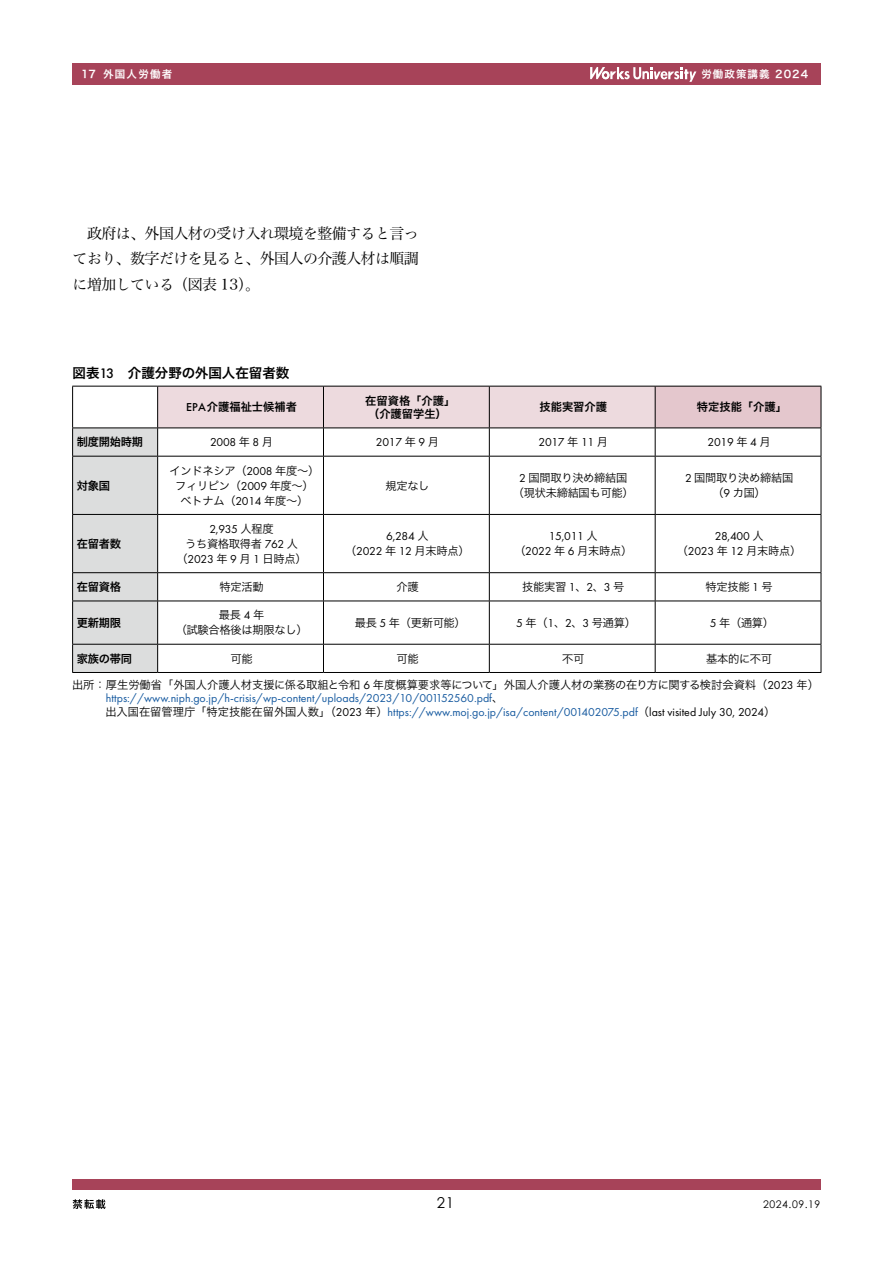
<style>
.page{position:relative;width:893px;height:1263px;background:#fff}
.page>*{position:absolute;margin:0;border:0;box-sizing:border-box;transform-origin:0 0}
.t1{font:15px/25.5px "Hira Min Pro W3";letter-spacing:-.04em;color:#000;text-align:justify}
.t2{font:15px "Century Gothic";color:#000}
.t3{font:13.5px "Hira Kaku Pro W6";color:#000}
.t4{font:11.85px/13.5px "Futura PT";color:#15599f}
.t5{font:11.85px "Futura PT";letter-spacing:-.025em;color:#000}
.t6{font:11.25px/15px "Hira Kaku Pro W3";letter-spacing:-.025em;color:#000;text-align:center}
.t7{font:11.25px "Hira Kaku Pro W3";color:#000}
.t8{font:11.25px/13.5px "Hira Kaku Pro W6";color:#000}
.t9{font:10.5px "Hira Kaku Pro W6";letter-spacing:.1em;color:#fff}
.t10{font:10.5px "Century Gothic";letter-spacing:.05em;color:#000}
.t11{font:10.5px "Hira Kaku Pro W6";letter-spacing:.12em;color:#fff}
.s1{font-family:"Futura PT";font-weight:500;font-size:14.25px}
.s2{font-family:"Futura PT";font-weight:500;font-size:11.85px}
.s3{font-family:"Hira Kaku Pro W3";font-size:11.25px}
.s4{font-family:"Futura PT";font-size:11.85px}
.s5{font-family:"Hira Kaku Pro W3";font-size:11.25px;color:#000}
.s6{color:#000}
</style>
<div class="page">
<div style="left:73px;top:64px;width:748px;height:21px;background:#a74359"></div>
<svg style="left:590px;top:67px;width:106px;height:15px"></svg>
<div style="left:72px;top:1179px;width:749px;height:11px;background:#a74359"></div>
<svg style="left:73px;top:1199px;width:33px;height:10px"></svg>
<div style="left:655px;top:386px;width:166px;height:42px;background:#e4c7cd"></div>
<hr style="left:655px;top:386px;width:166px;height:1px;background:#000">
<hr style="left:821px;top:386px;width:1px;height:42px;background:#000">
<hr style="left:655px;top:428px;width:166px;height:1px;background:#000">
<svg style="left:821px;top:428px;width:1px;height:28px"></svg>
<hr style="left:655px;top:456px;width:166px;height:1px;background:#000">
<hr style="left:821px;top:456px;width:1px;height:58px;background:#000">
<hr style="left:655px;top:514px;width:166px;height:1px;background:#000">
<hr style="left:821px;top:515px;width:1px;height:57px;background:#000">
<hr style="left:655px;top:572px;width:166px;height:1px;background:#000">
<svg style="left:821px;top:573px;width:1px;height:28px"></svg>
<hr style="left:655px;top:601px;width:166px;height:1px;background:#000">
<hr style="left:821px;top:601px;width:1px;height:43px;background:#000">
<hr style="left:655px;top:644px;width:166px;height:1px;background:#000">
<svg style="left:72px;top:386px;width:584px;height:286px"></svg>
<svg style="left:821px;top:644px;width:1px;height:28px"></svg>
<hr style="left:72px;top:672px;width:86px;height:1px;background:#000">
<hr style="left:158px;top:672px;width:165px;height:1px;background:#000">
<hr style="left:323px;top:672px;width:166px;height:1px;background:#000">
<hr style="left:489px;top:672px;width:166px;height:1px;background:#000">
<hr style="left:655px;top:672px;width:166px;height:1px;background:#000">
<p class="t11" style="left:81px;top:65px;width:93px">17 外国人労働者</p>
<p class="t9" style="left:701px;top:65px;width:108px">労働政策講義 2024</p>
<h1 class="t1" style="left:73px;top:219px;width:348px;text-indent:14px">政府は、外国人材の受け入れ環境を整備すると言っており、数字だけを見ると、外国人の介護人材は順調に増加している（図表 13）。</h1>
<p class="t3" style="left:73px;top:361px;width:218px">図表<span class="s1">13</span>　介護分野の外国人在留者数</p>
<p class="t8" style="left:186px;top:400px;width:112px"><span class="s2">EPA</span>介護福祉士候補者</p>
<p class="t8" style="left:365px;top:393px;width:92px">在留資格「介護」（介護留学生）</p>
<p class="t8" style="left:540px;top:400px;width:69px">技能実習介護</p>
<p class="t8" style="left:697px;top:400px;width:92px">特定技能「介護」</p>
<p class="t8" style="left:77px;top:435px;width:68px">制度開始時期</p>
<p class="t5" style="left:210px;top:435px;width:65px">2008 <span class="s3">年</span> 8 <span class="s3">月</span></p>
<p class="t5" style="left:376px;top:435px;width:65px">2017 <span class="s3">年</span> 9 <span class="s3">月</span></p>
<p class="t5" style="left:538px;top:435px;width:71px">2017 <span class="s3">年</span> 11 <span class="s3">月</span></p>
<p class="t5" style="left:708px;top:435px;width:65px">2019 <span class="s3">年</span> 4 <span class="s3">月</span></p>
<p class="t8" style="left:77px;top:478px;width:35px">対象国</p>
<p class="t6" style="left:170px;top:462px;width:151px">インドネシア（<span class="s4">2008</span> 年度～）フィリピン（<span class="s4">2009</span> 年度～）ベトナム（<span class="s4">2014</span> 年度～）</p>
<p class="t6" style="left:385px;top:477px;width:46px">規定なし</p>
<p class="t6" style="left:513px;top:469px;width:122px"><span class="s4">2</span> 国間取り決め締結国（現状未締結国も可能）</p>
<p class="t6" style="left:685px;top:469px;width:110px"><span class="s4">2</span> 国間取り決め締結国（<span class="s4">9</span> カ国）</p>
<p class="t8" style="left:77px;top:536px;width:46px">在留者数</p>
<p class="t5" style="left:209px;top:522px;width:66px">2,935 <span class="s3">人程度</span></p>
<p class="t6" style="left:177px;top:535px;width:132px">うち資格取得者 <span class="s4">762</span> 人（<span class="s4">2023</span> 年 <span class="s4">9</span> 月 <span class="s4">1</span> 日時点）</p>
<p class="t5" style="left:386px;top:529px;width:44px">6,284 <span class="s3">人</span></p>
<p class="t6" style="left:345px;top:543px;width:126px">（<span class="s4">2022</span> 年 <span class="s4">12</span> 月末時点）</p>
<p class="t5" style="left:549px;top:529px;width:50px">15,011 <span class="s3">人</span></p>
<p class="t6" style="left:514px;top:543px;width:119px">（<span class="s4">2022</span> 年 <span class="s4">6</span> 月末時点）</p>
<p class="t5" style="left:715px;top:529px;width:50px">28,400 <span class="s3">人</span></p>
<p class="t6" style="left:677px;top:543px;width:126px">（<span class="s4">2023</span> 年 <span class="s4">12</span> 月末時点）</p>
<p class="t8" style="left:77px;top:580px;width:46px">在留資格</p>
<p class="t6" style="left:220px;top:579px;width:46px">特定活動</p>
<p class="t6" style="left:396px;top:579px;width:24px">介護</p>
<p class="t6" style="left:522px;top:579px;width:104px">技能実習 <span class="s4">1</span>、<span class="s4">2</span>、<span class="s4">3</span> 号</p>
<p class="t6" style="left:705px;top:579px;width:69px">特定技能 <span class="s4">1</span> 号</p>
<p class="t8" style="left:77px;top:615px;width:46px">更新期限</p>
<p class="t6" style="left:176px;top:607px;width:133px">最長<span class="s4">4</span>年<br>（試験合格後は期限なし）</p>
<p class="t6" style="left:355px;top:614px;width:113px">最長 <span class="s4">5</span> 年（更新可能）</p>
<p class="t6" style="left:516px;top:614px;width:121px"><span class="s4">5</span> 年（<span class="s4">1</span>、<span class="s4">2</span>、<span class="s4">3</span> 号通算）</p>
<p class="t6" style="left:710px;top:614px;width:66px"><span class="s4">5</span> 年（通算）</p>
<p class="t8" style="left:77px;top:651px;width:57px">家族の帯同</p>
<p class="t6" style="left:231px;top:650px;width:24px">可能</p>
<p class="t6" style="left:396px;top:650px;width:24px">可能</p>
<p class="t6" style="left:562px;top:650px;width:24px">不可</p>
<p class="t6" style="left:706px;top:650px;width:68px">基本的に不可</p>
<p class="t7" style="left:72px;top:674px;width:748px">出所：厚生労働省「外国人介護人材支援に係る取組と令和 <span class="s4">6</span> 年度概算要求等について」外国人介護人材の業務の在り方に関する検討会資料（<span class="s4">2023</span> 年）</p>
<p class="t4" style="left:106px;top:691px;width:671px">https://www.niph.go.jp/h-crisis/wp-content/uploads/2023/10/001152560.pdf<span class="s5">、<br>出入国在留管理庁「特定技能在留外国人数」（</span><span class="s6">2023</span> <span class="s5">年）</span>https://www.moj.go.jp/isa/content/001402075.pdf<span class="s5">（</span><span class="s6">last visited July 30, 2024</span><span class="s5">）</span></p>
<h1 class="t2" style="left:437px;top:1192px;width:19px">21</h1>
<p class="t10" style="left:763px;top:1197px;width:59px">2024.09.19</p>
</div>
